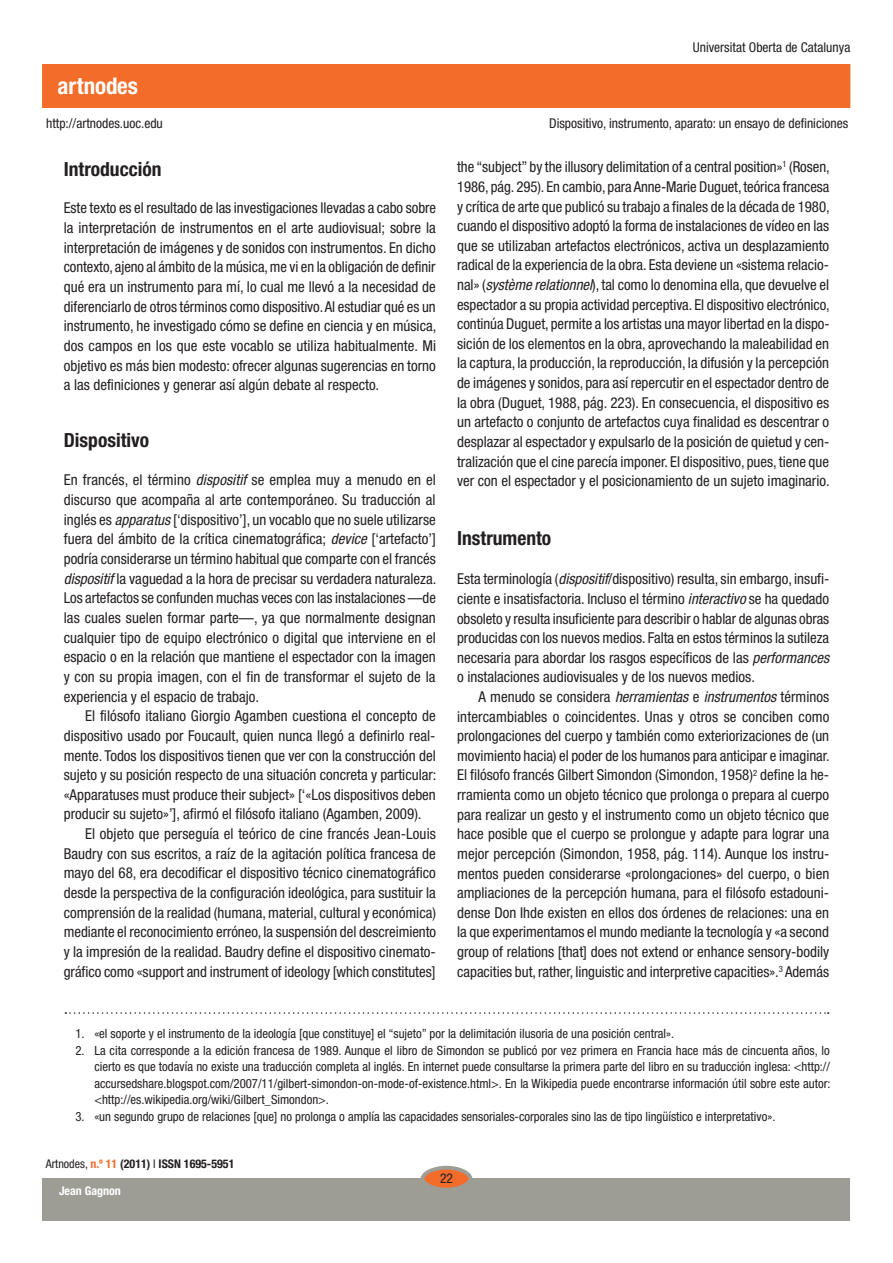
<style>
.page{position:relative;width:893px;height:1263px;background:#fff}
.page>*{position:absolute;margin:0;border:0;box-sizing:border-box;transform-origin:0 0}
.t1{font:700 condensed 22.95px "Helvetica Neue LT Std";color:#fff}
.t2{font:700 condensed 19.5px "Helvetica Neue LT Std";color:#231f20}
.t3{font:condensed 15px/19.6px "Helvetica Neue LT Std";color:#231f20;text-align:justify}
.t4{font:condensed 13.5px "Helvetica Neue LT Std";color:#231f20}
.t5{font:condensed 12.75px/16.5px "Helvetica Neue LT Std";color:#231f20;text-align:justify}
.t6{font:700 condensed 12px "Helvetica Neue LT Std";color:#231f20}
.t7{font:700 condensed 12px "Helvetica Neue LT Std";color:#fff}
.s1{font-style:italic}
.s2{font-weight:400}
.s3{color:#f36c2a}
</style>
<div class="page">
<div style="left:43px;top:1178px;width:807px;height:42px;background:#9d9d96"></div>
<div style="left:43px;top:65px;width:807px;height:42px;background:#f36c2a"></div>
<div style="left:422px;top:1168px;width:48px;height:21px;background:#f36c2a;border-radius:50%"></div>
<div style="left:421px;top:1166px;width:51px;height:25px;border:4px solid #9d9d96;border-radius:50%"></div>
<svg style="left:65px;top:1012px;width:764px;height:2px"></svg>
<p class="t1" style="left:58px;top:72px;width:82px">artnodes</p>
<p class="t4" style="left:693px;top:40px;width:159px">Universitat Oberta de Catalunya</p>
<p class="t4" style="left:46px;top:115px;width:118px">http://artnodes.uoc.edu</p>
<p class="t4" style="left:549px;top:115px;width:301px">Dispositivo, instrumento, aparato: un ensayo de definiciones</p>
<p class="t2" style="left:64px;top:157px;width:99px">Introducción</p>
<p class="t3" style="left:64px;top:198px;width:374px">Este texto es el resultado de las investigaciones llevadas a cabo sobre la interpretación de instrumentos en el arte audiovisual; sobre la interpretación de imágenes y de sonidos con instrumentos. En dicho contexto, ajeno al ámbito de la música, me vi en la obligación de definir qué era un instrumento para mí, lo cual me llevó a la necesidad de diferenciarlo de otros términos como dispositivo. Al estudiar qué es un instrumento, he investigado cómo se define en ciencia y en música, dos campos en los que este vocablo se utiliza habitualmente. Mi objetivo es más bien modesto: ofrecer algunas sugerencias en torno a las definiciones y generar así algún debate al respecto.</p>
<p class="t2" style="left:64px;top:428px;width:87px">Dispositivo</p>
<p class="t3" style="left:64px;top:470px;width:374px">En francés, el término <span class="s1">dispositif</span> se emplea muy a menudo en el</p>
<p class="t3" style="left:64px;top:490px;width:373px">discurso que acompaña al arte contemporáneo. Su traducción al</p>
<p class="t3" style="left:64px;top:509px;width:374px">inglés es <span class="s1">apparatus</span> [‘dispositivo’], un vocablo que no suele utilizarse</p>
<p class="t3" style="left:64px;top:529px;width:374px">fuera del ámbito de la crítica cinematográfica; <span class="s1">device</span> [‘artefacto’]</p>
<p class="t3" style="left:64px;top:549px;width:374px">podría considerarse un término habitual que comparte con el francés</p>
<p class="t3" style="left:64px;top:568px;width:374px"><span class="s1">dispositif</span> la vaguedad a la hora de precisar su verdadera naturaleza.</p>
<p class="t3" style="left:64px;top:588px;width:374px">Los artefactos se confunden muchas veces con las instalaciones —de</p>
<p class="t3" style="left:64px;top:608px;width:373px">las cuales suelen formar parte—, ya que normalmente designan</p>
<p class="t3" style="left:64px;top:627px;width:374px">cualquier tipo de equipo electrónico o digital que interviene en el</p>
<p class="t3" style="left:64px;top:647px;width:373px">espacio o en la relación que mantiene el espectador con la imagen</p>
<p class="t3" style="left:64px;top:667px;width:373px">y con su propia imagen, con el fin de transformar el sujeto de la</p>
<p class="t3" style="left:64px;top:686px;width:197px">experiencia y el espacio de trabajo.</p>
<p class="t3" style="left:85px;top:706px;width:352px">El filósofo italiano Giorgio Agamben cuestiona el concepto de</p>
<p class="t3" style="left:64px;top:726px;width:373px">dispositivo usado por Foucault, quien nunca llegó a definirlo real-</p>
<p class="t3" style="left:64px;top:745px;width:374px">mente. Todos los dispositivos tienen que ver con la construcción del</p>
<p class="t3" style="left:64px;top:765px;width:374px">sujeto y su posición respecto de una situación concreta y particular:</p>
<p class="t3" style="left:64px;top:785px;width:374px">«Apparatuses must produce their subject» [‘«Los dispositivos deben</p>
<p class="t3" style="left:64px;top:804px;width:359px">producir su sujeto»’], afirmó el filósofo italiano (Agamben, 2009).</p>
<p class="t3" style="left:85px;top:824px;width:352px">El objeto que perseguía el teórico de cine francés Jean-Louis</p>
<p class="t3" style="left:64px;top:843px;width:373px">Baudry con sus escritos, a raíz de la agitación política francesa de</p>
<p class="t3" style="left:64px;top:863px;width:374px">mayo del 68, era decodificar el dispositivo técnico cinematográfico</p>
<p class="t3" style="left:64px;top:883px;width:374px">desde la perspectiva de la configuración ideológica, para sustituir la</p>
<p class="t3" style="left:64px;top:902px;width:374px">comprensión de la realidad (humana, material, cultural y económica)</p>
<p class="t3" style="left:64px;top:922px;width:374px">mediante el reconocimiento erróneo, la suspensión del descreimiento</p>
<p class="t3" style="left:64px;top:942px;width:374px">y la impresión de la realidad. Baudry define el dispositivo cinemato-</p>
<p class="t3" style="left:64px;top:961px;width:373px">gráfico como «support and instrument of ideology [which constitutes]</p>
<p class="t3" style="left:457px;top:157px;width:374px">the “subject” by the illusory delimitation of a central position»<sup>1</sup> (Rosen, 1986, pág. 295). En cambio, para Anne-Marie Duguet, teórica francesa y crítica de arte que publicó su trabajo a finales de la década de 1980, cuando el dispositivo adoptó la forma de instalaciones de vídeo en las que se utilizaban artefactos electrónicos, activa un desplazamiento radical de la experiencia de la obra. Esta deviene un «sistema relacio&shy;nal» (<span class="s1">système relationnel</span>), tal como lo denomina ella, que devuelve el espectador a su propia actividad perceptiva. El dispositivo electrónico, continúa Duguet, permite a los artistas una mayor libertad en la dispo&shy;sición de los elementos en la obra, aprovechando la maleabilidad en la captura, la producción, la reproducción, la difusión y la percepción de imágenes y sonidos, para así repercutir en el espectador dentro de la obra (Duguet, 1988, pág. 223). En consecuencia, el dispositivo es un artefacto o conjunto de artefactos cuya finalidad es descentrar o desplazar al espectador y expulsarlo de la posición de quietud y cen&shy;tralización que el cine parecía imponer. El dispositivo, pues, tiene que ver con el espectador y el posicionamiento de un sujeto imaginario.</p>
<p class="t2" style="left:457px;top:526px;width:96px">Instrumento</p>
<p class="t3" style="left:457px;top:569px;width:374px">Esta terminología (<span class="s1">dispositif</span>/dispositivo) resulta, sin embargo, insufi-</p>
<p class="t3" style="left:457px;top:589px;width:374px">ciente e insatisfactoria. Incluso el término <span class="s1">interactivo</span> se ha quedado</p>
<p class="t3" style="left:457px;top:608px;width:374px">obsoleto y resulta insuficiente para describir o hablar de algunas obras</p>
<p class="t3" style="left:457px;top:628px;width:373px">producidas con los nuevos medios. Falta en estos términos la sutileza</p>
<p class="t3" style="left:457px;top:647px;width:374px">necesaria para abordar los rasgos específicos de las <span class="s1">performances</span></p>
<p class="t3" style="left:457px;top:667px;width:299px">o instalaciones audiovisuales y de los nuevos medios.</p>
<p class="t3" style="left:478px;top:687px;width:352px">A menudo se considera <span class="s1">herramientas</span> e <span class="s1">instrumentos</span> términos</p>
<p class="t3" style="left:457px;top:706px;width:374px">intercambiables o coincidentes. Unas y otros se conciben como</p>
<p class="t3" style="left:457px;top:726px;width:374px">prolongaciones del cuerpo y también como exteriorizaciones de (un</p>
<p class="t3" style="left:457px;top:746px;width:374px">movimiento hacia) el poder de los humanos para anticipar e imaginar.</p>
<p class="t3" style="left:457px;top:765px;width:374px">El filósofo francés Gilbert Simondon (Simondon, 1958)<sup>2</sup> define la he-</p>
<p class="t3" style="left:457px;top:785px;width:374px">rramienta como un objeto técnico que prolonga o prepara al cuerpo</p>
<p class="t3" style="left:457px;top:804px;width:374px">para realizar un gesto y el instrumento como un objeto técnico que</p>
<p class="t3" style="left:457px;top:824px;width:374px">hace posible que el cuerpo se prolongue y adapte para lograr una</p>
<p class="t3" style="left:457px;top:844px;width:374px">mejor percepción (Simondon, 1958, pág. 114). Aunque los instru-</p>
<p class="t3" style="left:457px;top:863px;width:374px">mentos pueden considerarse «prolongaciones» del cuerpo, o bien</p>
<p class="t3" style="left:457px;top:883px;width:374px">ampliaciones de la percepción humana, para el filósofo estadouni-</p>
<p class="t3" style="left:457px;top:902px;width:374px">dense Don Ihde existen en ellos dos órdenes de relaciones: una en</p>
<p class="t3" style="left:457px;top:922px;width:373px">la que experimentamos el mundo mediante la tecnología y «a second</p>
<p class="t3" style="left:457px;top:942px;width:374px">group of relations [that] does not extend or enhance sensory-bodily</p>
<p class="t3" style="left:457px;top:961px;width:374px">capacities but, rather, linguistic and interpretive capacities».<sup>3</sup> Además</p>
<p class="t5" style="left:75px;top:1025px;width:600px">1. «el soporte y el instrumento de la ideología [que constituye] el “sujeto” por la delimitación ilusoria de una posición central».</p>
<p class="t5" style="left:94px;top:1042px;width:738px;text-indent:-19px">2. La cita corresponde a la edición francesa de 1989. Aunque el libro de Simondon se publicó por vez primera en Francia hace más de cincuenta años, lo cierto es que todavía no existe una traducción completa al inglés. En internet puede consultarse la primera parte del libro en su traducción inglesa: &lt;http:// accursedshare.blogspot.com/2007/11/gilbert-simondon-on-mode-of-existence.html&gt;. En la Wikipedia puede encontrarse información útil sobre este autor: &lt;http://es.wikipedia.org/wiki/Gilbert_Simondon&gt;.</p>
<p class="t5" style="left:75px;top:1108px;width:701px">3. «un segundo grupo de relaciones [que] no prolonga o amplía las capacidades sensoriales-corporales sino las de tipo lingüístico e interpretativo».</p>
<p class="t6" style="left:46px;top:1157px;width:190px"><span class="s2">Artnodes,</span> <span class="s3">n.º 11</span> (2011) <span class="s2">I</span> ISSN 1695-5951</p>
<p class="t7" style="left:59px;top:1183px;width:63px">Jean Gagnon</p>
<p class="t4" style="left:440px;top:1171px;width:14px">22</p>
</div>
